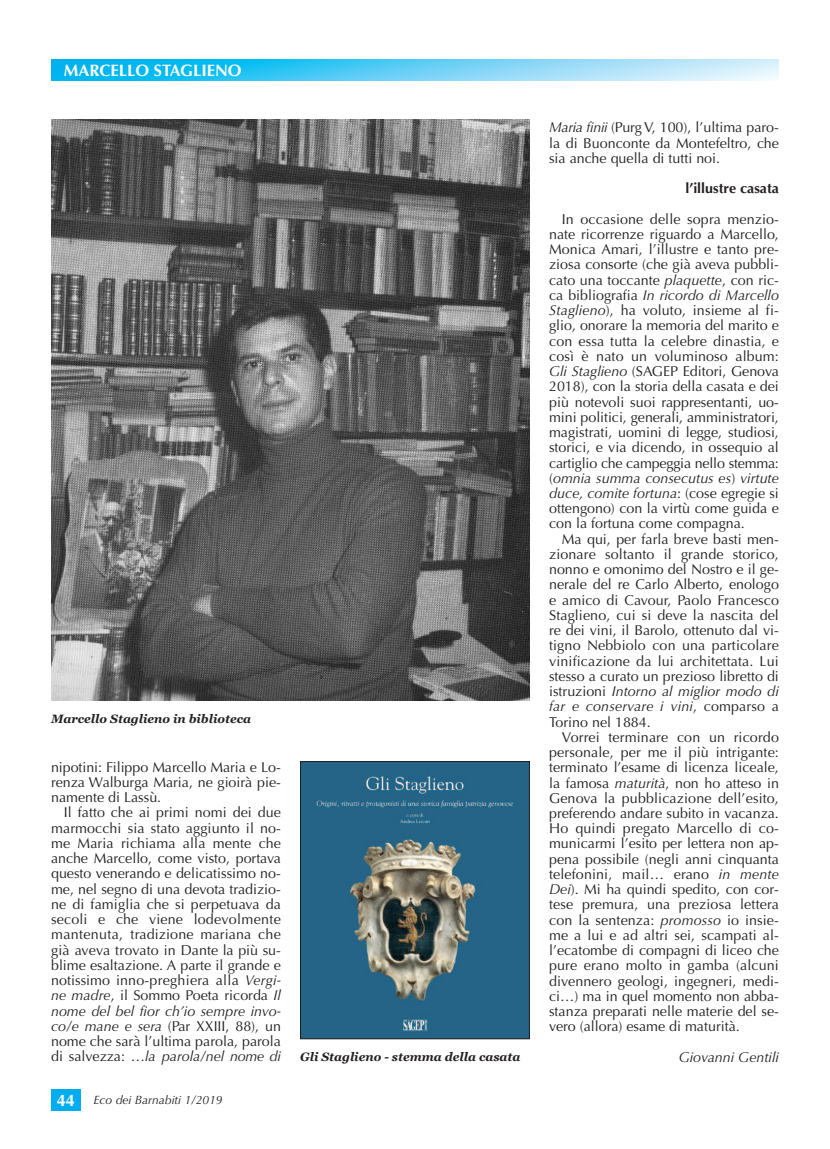
<style>
.page{position:relative;width:830px;height:1149px;background:#fff}
.page>*{position:absolute;margin:0;border:0;box-sizing:border-box;transform-origin:0 0}
.t1{font:700 16.5px "Optima";color:#fff}
.t2{font:14.25px/15.1px "Optima";color:#231f20;text-align:justify}
.t3{font:700 14.25px "Optima";color:#231f20}
.t4{font:italic 14.25px "Optima";color:#231f20}
.t5{font:italic 700 12px "Georgia";color:#231f20}
.t6{font:italic 12px "Optima";color:#231f20}
.s1{font-style:italic}
.s2{font-weight:700;font-style:normal;font-size:16.5px;color:#fff}
</style>
<div class="page">
<svg style="left:51px;top:60px;width:727px;height:21px;background:#66d0f5"></svg>
<div style="left:51px;top:1089px;width:30px;height:21px;background:#00aeef"></div>
<img style="left:51px;top:119px;width:478px;height:581px">
<img style="left:302px;top:762px;width:225px;height:274px">
<div style="left:300px;top:760px;width:229px;height:278px;border:1px solid #231f20"></div>
<p class="t1" style="left:64px;top:61px;width:179px">MARCELLO STAGLIENO</p>
<p class="t5" style="left:51px;top:711px;width:201px">Marcello Staglieno in biblioteca</p>
<p class="t2" style="left:51px;top:759px;width:231px">nipotini: Filippo Marcello Maria e Lo&shy;renza Walburga Maria, ne gioirà pie&shy;namente di Lassù.</p>
<p class="t2" style="left:51px;top:805px;width:231px;text-indent:13px">Il fatto che ai primi nomi dei due marmocchi sia stato aggiunto il no&shy;me Maria richiama alla mente che anche Marcello, come visto, portava questo venerando e delicatissimo no&shy;me, nel segno di una devota tradizio&shy;ne di famiglia che si perpetuava da secoli e che viene lodevolmente mantenuta, tradizione mariana che già aveva trovato in Dante la più su&shy;blime esaltazione. A parte il grande e notissimo inno-preghiera alla <span class="s1">Vergi&shy;ne madre</span>, il Sommo Poeta ricorda <span class="s1">Il nome del bel fior ch’io sempre invo&shy;co/e mane e sera</span> (Par XXIII, 88), un nome che sarà l’ultima parola, parola di salvezza: …<span class="s1">la parola/nel nome di</span></p>
<p class="t6" style="left:57px;top:1092px;width:167px"><span class="s2">44</span> Eco dei Barnabiti 1/2019</p>
<p class="t5" style="left:300px;top:1049px;width:222px">Gli Staglieno - stemma della casata</p>
<p class="t2" style="left:549px;top:120px;width:231px"><span class="s1">Maria finii</span> (Purg V, 100), l’ultima paro&shy;la di Buonconte da Montefeltro, che sia anche quella di tutti noi.</p>
<p class="t3" style="left:685px;top:180px;width:95px">l’illustre casata</p>
<p class="t2" style="left:549px;top:211px;width:231px;text-indent:13px">In occasione delle sopra menzio&shy;nate ricorrenze riguardo a Marcello, Monica Amari, l’illustre e tanto pre&shy;ziosa consorte (che già aveva pubbli&shy;cato una toccante <span class="s1">plaquette</span>, con ric&shy;ca bibliografia <span class="s1">In ricordo di Marcello Staglieno</span>), ha voluto, insieme al fi&shy;glio, onorare la memoria del marito e con essa tutta la celebre dinastia, e così è nato un voluminoso album:<br><span class="s1">Gli Staglieno</span> (SAGEP Editori, Genova 2018), con la storia della casata e dei più notevoli suoi rappresentanti, uo&shy;mini politici, generali, amministratori, magistrati, uomini di legge, studiosi, storici, e via dicendo, in ossequio al cartiglio che campeggia nello stemma: (<span class="s1">omnia summa consecutus es</span>) <span class="s1">virtute duce, comite fortuna</span>: (cose egregie si ottengono) con la virtù come guida e con la fortuna come compagna.</p>
<p class="t2" style="left:549px;top:531px;width:231px;text-indent:13px">Ma qui, per farla breve basti men&shy;zionare soltanto il grande storico, nonno e omonimo del Nostro e il ge&shy;nerale del re Carlo Alberto, enologo e amico di Cavour, Paolo Francesco Staglieno, cui si deve la nascita del re dei vini, il Barolo, ottenuto dal vi&shy;tigno Nebbiolo con una particolare vinificazione da lui architettata. Lui stesso a curato un prezioso libretto di istruzioni <span class="s1">Intorno al miglior modo di far e conservare i vini</span>, comparso a Torino nel 1884.</p>
<p class="t2" style="left:549px;top:729px;width:231px;text-indent:13px">Vorrei terminare con un ricordo personale, per me il più intrigante: terminato l’esame di licenza liceale, la famosa <span class="s1">maturità</span>, non ho atteso in Genova la pubblicazione dell’esito, preferendo andare subito in vacanza.<br>Ho quindi pregato Marcello di co&shy;municarmi l’esito per lettera non ap&shy;pena possibile (negli anni cinquanta telefonini, mail… erano <span class="s1">in mente Dei</span>). Mi ha quindi spedito, con cor&shy;tese premura, una preziosa lettera con la sentenza: <span class="s1">promosso</span> io insie&shy;me a lui e ad altri sei, scampati al&shy;l’ecatombe di compagni di liceo che pure erano molto in gamba (alcuni divennero geologi, ingegneri, medi&shy;ci…) ma in quel momento non abba&shy;stanza preparati nelle materie del se&shy;vero (allora) esame di maturità.</p>
<p class="t4" style="left:678px;top:1048px;width:102px">Giovanni Gentili</p>
</div>
